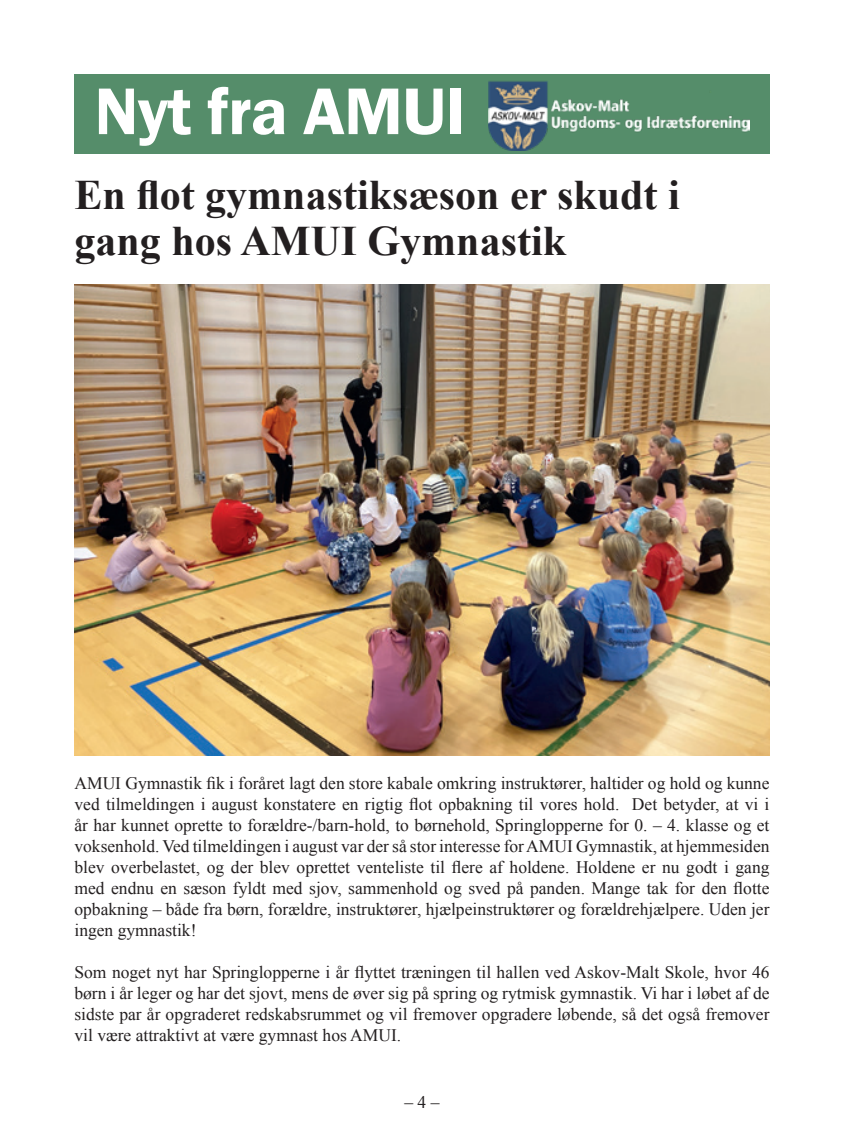
<style>
.page{position:relative;width:844px;height:1141px;background:#fff}
.page>*{position:absolute;margin:0;border:0;box-sizing:border-box;transform-origin:0 0}
.Brøed_A{font:68.25px "Franklin Gothic URW Dem";letter-spacing:-.01em;color:#fff}
.Brøed_A-2{font:700 42px/45.5px "Times New Roman";color:#231f20}
.Brøed_A-3{font:17.5px/21px "Times New Roman";color:#231f20;text-align:justify}
</style>
<div class="page">
<div style="left:74px;top:74px;width:695px;height:80px;background:#558d6a"></div>
<img style="left:489px;top:81px;width:260px;height:70px">
<img style="left:74px;top:284px;width:695px;height:471px">
<p class="Brøed_A" style="left:94px;top:69px;width:372px">Nyt fra AMUI</p>
<p class="Brøed_A-2" style="left:74px;top:171px;width:606px">En flot gymnastiksæson er skudt i gang hos AMUI Gymnastik</p>
<p class="Brøed_A-3" style="left:74px;top:772px;width:696px">AMUI Gymnastik fik i foråret lagt den store kabale omkring instruktører, haltider og hold og kunne ved tilmeldingen i august konstatere en rigtig flot opbakning til vores hold. Det betyder, at vi i år har kunnet oprette to forældre-/barn-hold, to børnehold, Springlopperne for 0. – 4. klasse og et voksenhold. Ved tilmeldingen i august var der så stor interesse for AMUI Gymnastik, at hjemmesiden blev overbelastet, og der blev oprettet venteliste til flere af holdene. Holdene er nu godt i gang med endnu en sæson fyldt med sjov, sammenhold og sved på panden. Mange tak for den flotte opbakning – både fra børn, forældre, instruktører, hjælpeinstruktører og forældrehjælpere. Uden jer ingen gymnastik!</p>
<p class="Brøed_A-3" style="left:74px;top:961px;width:696px">Som noget nyt har Springlopperne i år flyttet træningen til hallen ved Askov-Malt Skole, hvor 46 børn i år leger og har det sjovt, mens de øver sig på spring og rytmisk gymnastik. Vi har i løbet af de sidste par år opgraderet redskabsrummet og vil fremover opgradere løbende, så det også fremover vil være attraktivt at være gymnast hos AMUI.</p>
<p class="Brøed_A-3" style="left:404px;top:1092px;width:36px">– 4 –</p>
</div>
